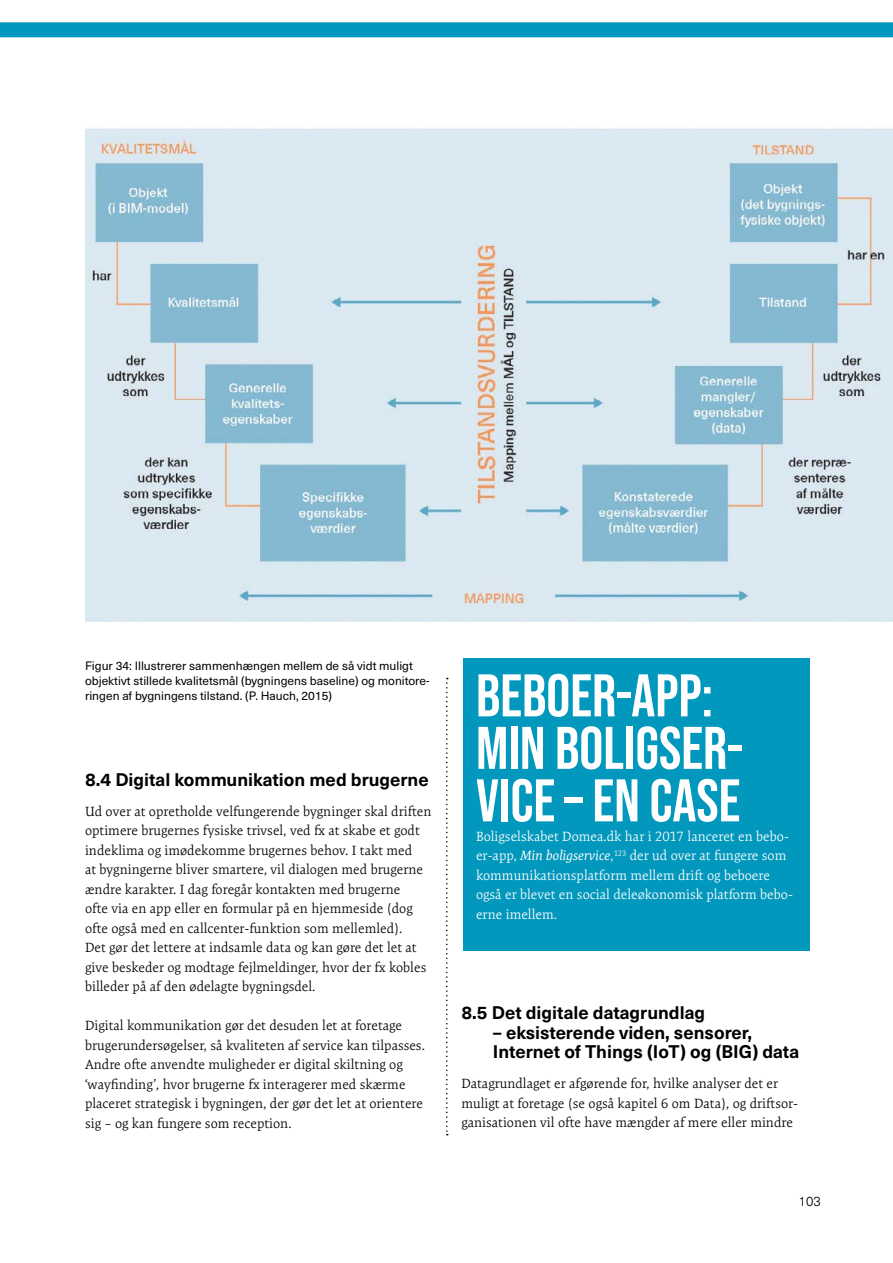
<style>
.page{position:relative;width:893px;height:1263px;background:#fff}
.page>*{position:absolute;margin:0;border:0;box-sizing:border-box;transform-origin:0 0}
.t1{font:60px/52.5px "Bebas Neue";color:#fff}
.t2{font:700 18px/19.5px "Neue Haas Unica W1 G";color:#000}
.t3{font:300 13.5px/19.5px "Expo Serif Pro";color:#000}
.t4{font:300 13.5px/19.5px "Expo Serif Pro";color:#fff}
.t5{font:300 13.5px "Neue Haas Unica W1 G";color:#000}
.t6{font:12px/15px "Neue Haas Unica W1 G";color:#000}
.s1{font-weight:400;font-style:italic}
</style>
<div class="page">
<div style="left:0;top:22px;width:893px;height:15px;background:#0297bc"></div>
<img style="left:85px;top:128px;width:808px;height:493px">
<div style="left:463px;top:658px;width:346px;height:293px;background:#0297bc"></div>
<svg style="left:446px;top:678px;width:2px;height:457px"></svg>
<p class="t6" style="left:85px;top:658px;width:346px">Figur 34: Illustrerer sammenhængen mellem de så vidt muligt objektivt stillede kvalitetsmål (bygningens baseline) og monitore&shy;ringen af bygningens tilstand. (P. Hauch, 2015)</p>
<h2 class="t2" style="left:85px;top:768px;width:345px">8.4 Digital kommunikation med brugerne</h2>
<p class="t3" style="left:85px;top:801px;width:348px">Ud over at opretholde velfungerende bygninger skal driften optimere brugernes fysiske trivsel, ved fx at skabe et godt indeklima og imødekomme brugernes behov. I takt med<br>at bygningerne bliver smartere, vil dialogen med brugerne ændre karakter. I dag foregår kontakten med brugerne<br>ofte via en app eller en formular på en hjemmeside (dog ofte også med en callcenter-funktion som mellemled).<br>Det gør det lettere at indsamle data og kan gøre det let at give beskeder og modtage fejlmeldinger, hvor der fx kobles billeder på af den ødelagte bygningsdel.</p>
<p class="t3" style="left:85px;top:1016px;width:341px">Digital kommunikation gør det desuden let at foretage brugerundersøgelser, så kvaliteten af service kan tilpasses.<br>Andre ofte anvendte muligheder er digital skiltning og ‘wayfinding’, hvor brugerne fx interagerer med skærme placeret strategisk i bygningen, der gør det let at orientere sig – og kan fungere som reception.</p>
<h1 class="t1" style="left:476px;top:669px;width:269px">BEBOER-APP:<br>MIN BOLIGSER-<br>VICE – EN CASE</h1>
<p class="t4" style="left:476px;top:826px;width:319px">Boligselskabet Domea.dk har i 2017 lanceret en bebo&shy;er-app, <span class="s1">Min boligservice</span>,<sup>123</sup> der ud over at fungere som kommunikationsplatform mellem drift og beboere også er blevet en social deleøkonomisk platform bebo&shy;erne imellem.</p>
<h2 class="t2" style="left:461px;top:1002px;width:245px">8.5 Det digitale datagrundlag</h2>
<h2 class="t2" style="left:493px;top:1021px;width:308px">– eksisterende viden, sensorer,<br>Internet of Things (IoT) og (BIG) data</h2>
<p class="t3" style="left:461px;top:1074px;width:338px">Datagrundlaget er afgørende for, hvilke analyser det er muligt at foretage (se også kapitel 6 om Data), og driftsor&shy;ganisationen vil ofte have mængder af mere eller mindre</p>
<p class="t5" style="left:799px;top:1191px;width:24px">103</p>
</div>
